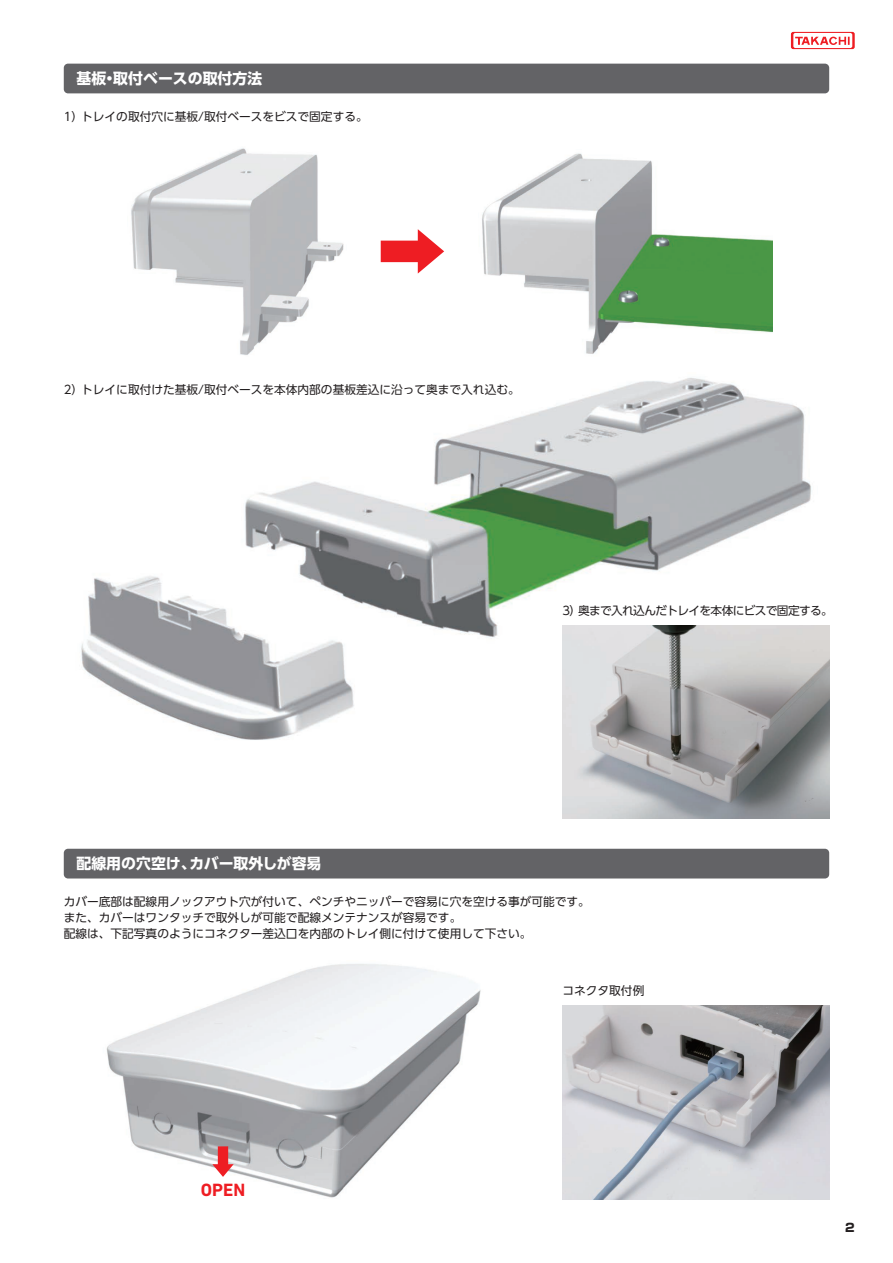
<style>
.page{position:relative;width:893px;height:1263px;background:#fff}
.page>*{position:absolute;margin:0;border:0;box-sizing:border-box;transform-origin:0 0}
.t1{font:700 18px "DIN Next LT Pro";color:#ee1d23}
.t2{font:700 14.85px "UD Shin Go Pr 6 N";color:#fff}
.t3{font:11.7px/15.9px "UD Shin Go Pr 6 N";color:#231f20}
.t4{font:11.7px "UD Shin Go Pr 6 N";letter-spacing:-.055em;color:#231f20}
.t5{font:800 11.7px "Shin Go Pr 6 N";color:#231f20}
</style>
<div class="page">
<img style="left:81px;top:377px;width:731px;height:363px">
<img style="left:562px;top:1005px;width:267px;height:194px">
<div style="left:64px;top:64px;width:765px;height:29px;background:#636366;border-radius:4px"></div>
<div style="left:64px;top:849px;width:765px;height:29px;background:#636366;border-radius:4px"></div>
<img style="left:562px;top:625px;width:267px;height:194px">
<img style="left:131px;top:148px;width:213px;height:207px">
<img style="left:482px;top:153px;width:290px;height:201px">
<svg style="left:381px;top:229px;width:63px;height:44px"></svg>
<img style="left:106px;top:964px;width:375px;height:234px">
<svg style="left:212px;top:1146px;width:22px;height:31px"></svg>
<svg style="left:791px;top:32px;width:64px;height:17px"></svg>
<p class="t2" style="left:77px;top:66px;width:187px">基板・取付ベースの取付方法</p>
<p class="t3" style="left:64px;top:108px;width:305px">1）トレイの取付穴に基板/取付ベースをビスで固定する。</p>
<p class="t3" style="left:64px;top:381px;width:457px">2）トレイに取付けた基板/取付ベースを本体内部の基板差込に沿って奥まで入れ込む。</p>
<p class="t4" style="left:562px;top:601px;width:272px">3）奥まで入れ込んだトレイを本体にビスで固定する。</p>
<p class="t2" style="left:77px;top:851px;width:246px">配線用の穴空け、カバー取外しが容易</p>
<p class="t3" style="left:64px;top:893px;width:528px">カバー底部は配線用ノックアウト穴が付いて、ペンチやニッパーで容易に穴を空ける事が可能です。また、カバーはワンタッチで取外しが可能で配線メンテナンスが容易です。<br>配線は、下記写真のようにコネクター差込口を内部のトレイ側に付けて使用して下さい。</p>
<h1 class="t1" style="left:201px;top:1180px;width:46px">OPEN</h1>
<p class="t3" style="left:562px;top:982px;width:83px">コネクタ取付例</p>
<p class="t5" style="left:845px;top:1218px;width:11px">2</p>
</div>
